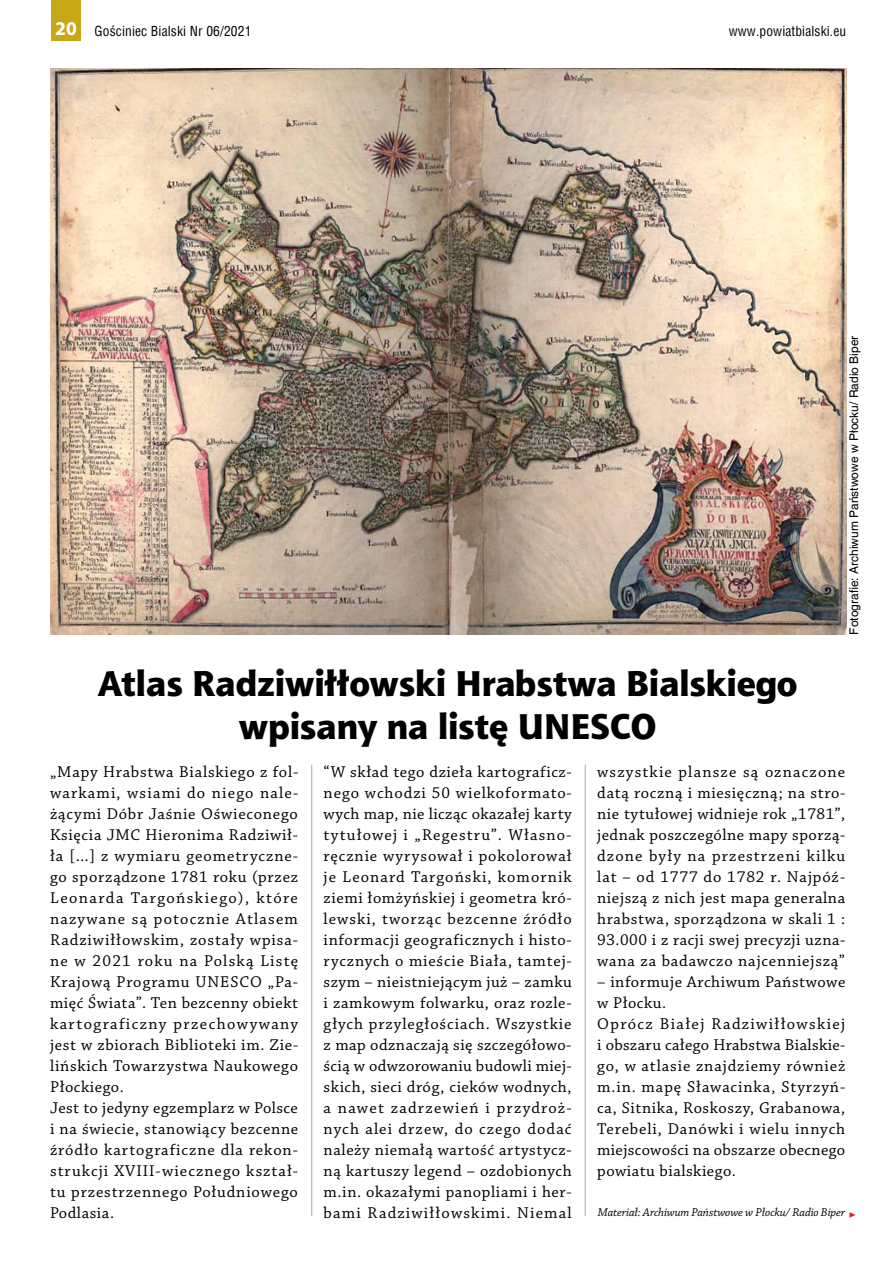
<style>
.page{position:relative;width:893px;height:1263px;background:#fff}
.page>*{position:absolute;margin:0;border:0;box-sizing:border-box;transform-origin:0 0}
.t1{font:36px/43.2px "Aerton EFN Black";color:#000;text-align:center}
.t2{font:16.5px/21px "Chaparral Pro";letter-spacing:.05em;color:#000}
.t3{font:condensed 13.5px "Helvetica";letter-spacing:.01em;color:#000}
.t4{font:12px "Helvetica";color:#000}
.t5{font:italic 12px "Chaparral Pro";letter-spacing:-.01em;color:#000}
.t6{font:12px "Minion Pro";color:#ed1d24}
.s1{font-family:"Myriad Pro";font-weight:700;font-stretch:normal;font-size:19.5px;color:#fff}
</style>
<div class="page">
<hr style="left:311px;top:765px;width:1px;height:451px;background:#a7a9ac">
<hr style="left:585px;top:765px;width:1px;height:451px;background:#a7a9ac">
<div style="left:51px;top:0;width:30px;height:40px;background:#c7a818"></div>
<img style="left:51px;top:68px;width:795px;height:566px">
<p class="t3" style="left:55px;top:22px;width:198px"><span class="s1">20</span> Gościniec Bialski Nr 06/2021</p>
<p class="t3" style="left:729px;top:22px;width:119px">www.powiatbialski.eu</p>
<p class="t4" style="left:847px;top:635px;width:300px;rotate:-90deg">Fotografie: Archiwum Państwowe w Płocku/ Radio Biper</p>
<h1 class="t1" style="left:98px;top:661px;width:701px">Atlas Radziwiłłowski Hrabstwa Bialskiego wpisany na listę UNESCO</h1>
<p class="t2" style="left:50px;top:762px;width:250px">„Mapy Hrabstwa Bialskiego z fol&shy;warkami, wsiami do niego nale&shy;żącymi Dóbr Jaśnie Oświeconego<br>Księcia JMC Hieronima Radziwił&shy;ła […] z wymiaru geometryczne&shy;go sporządzone 1781 roku (przez<br>Leonarda Targońskiego), które nazywane są potocznie Atlasem<br>Radziwiłłowskim, zostały wpisa&shy;ne w 2021 roku na Polską Listę<br>Krajową Programu UNESCO „Pa&shy;mięć Świata”. Ten bezcenny obiekt kartograficzny przechowywany jest w zbiorach Biblioteki im. Zie&shy;lińskich Towarzystwa Naukowego<br>Płockiego.<br>Jest to jedyny egzemplarz w Polsce i na świecie, stanowiący bezcenne źródło kartograficzne dla rekon&shy;strukcji XVIII-wiecznego kształ&shy;tu przestrzennego Południowego<br>Podlasia.</p>
<p class="t2" style="left:324px;top:762px;width:250px;text-align:justify">“W skład tego dzieła kartograficz&shy;nego wchodzi 50 wielkoformato&shy;wych map, nie licząc okazałej karty tytułowej i „Regestru”. Własno&shy;ręcznie wyrysował i pokolorował je Leonard Targoński, komornik ziemi łomżyńskiej i geometra kró&shy;lewski, tworząc bezcenne źródło informacji geograficznych i histo&shy;rycznych o mieście Biała, tamtej&shy;szym – nieistniejącym już – zamku i zamkowym folwarku, oraz rozle&shy;głych przyległościach. Wszystkie z map odznaczają się szczegółowo&shy;ścią w odwzorowaniu budowli miej&shy;skich, sieci dróg, cieków wodnych, a nawet zadrzewień i przydroż&shy;nych alei drzew, do czego dodać należy niemałą wartość artystycz&shy;ną kartuszy legend – ozdobionych m.in. okazałymi panopliami i her&shy;bami Radziwiłłowskimi. Niemal</p>
<p class="t2" style="left:597px;top:762px;width:250px;text-align:justify">wszystkie plansze są oznaczone datą roczną i miesięczną; na stro&shy;nie tytułowej widnieje rok „1781”, jednak poszczególne mapy sporzą&shy;dzone były na przestrzeni kilku lat – od 1777 do 1782 r. Najpóź&shy;niejszą z nich jest mapa generalna hrabstwa, sporządzona w skali 1 :<br>93.000 i z racji swej precyzji uzna&shy;wana za badawczo najcenniejszą”</p>
<p class="t2" style="left:597px;top:972px;width:250px">– informuje Archiwum Państwowe w Płocku.<br>Oprócz Białej Radziwiłłowskiej i obszaru całego Hrabstwa Bialskie&shy;go, w atlasie znajdziemy również m.in. mapę Sławacinka, Styrzyń&shy;ca, Sitnika, Roskoszy, Grabanowa,<br>Terebeli, Danówki i wielu innych miejscowości na obszarze obecnego powiatu bialskiego.</p>
<p class="t5" style="left:598px;top:1205px;width:249px">Materiał: Archiwum Państwowe w Płocku/ Radio Biper</p>
<p class="t6" style="left:849px;top:1206px;width:9px">▶</p>
</div>
